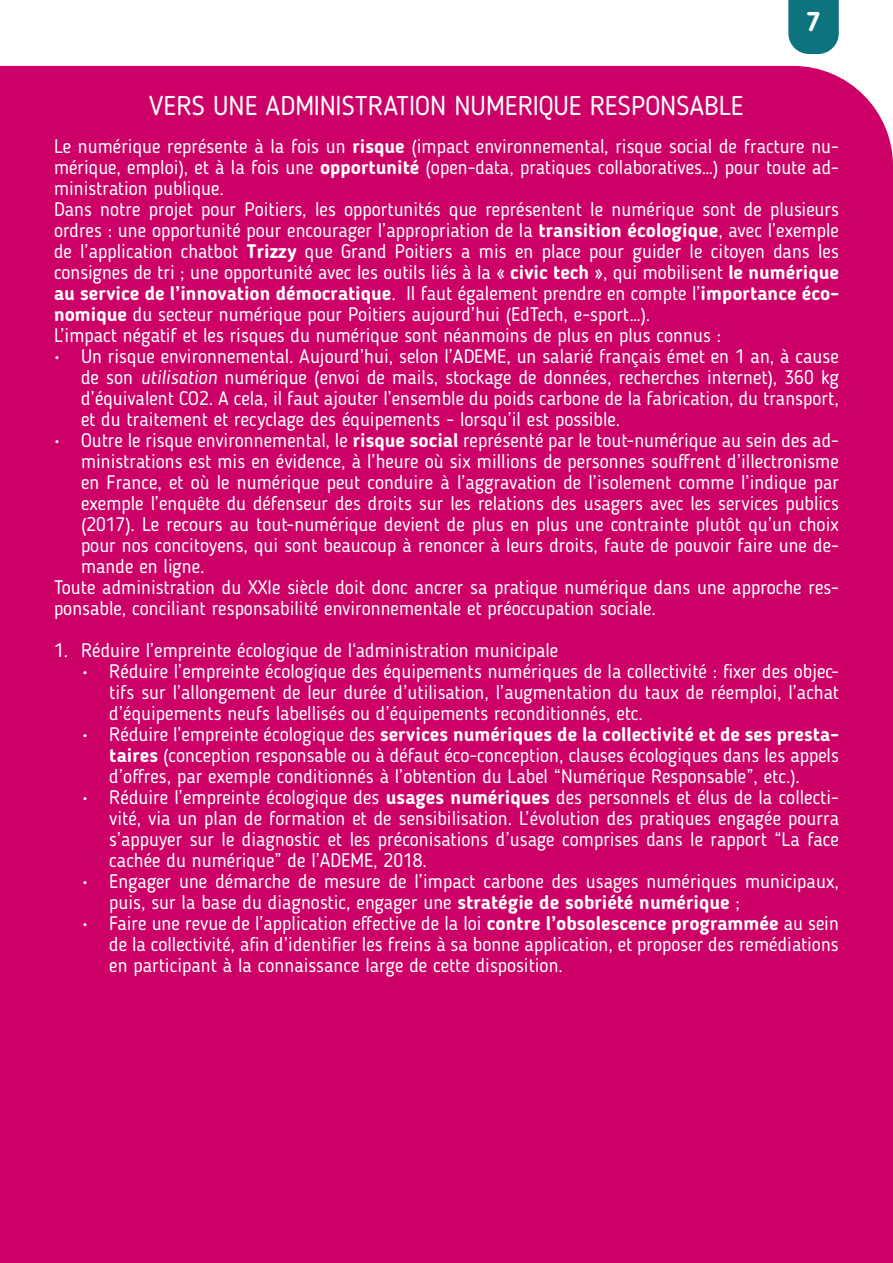
<style>
.page{position:relative;width:893px;height:1263px;background:#fff}
.page>*{position:absolute;margin:0;border:0;box-sizing:border-box;transform-origin:0 0}
.Heading_3{font:27px "Blogger Sans";color:#fff}
.t1{font:700 27px "Blogger Sans";color:#fff}
.t2{font:19.5px/21px "Blogger Sans";color:#fff;text-align:justify}
.s1{font-weight:700}
.s2{font-style:italic}
</style>
<div class="page">
<svg style="left:788px;top:0;width:51px;height:54px;background:#1f7e89"></svg>
<div style="left:0;top:66px;width:893px;height:1197px;background:#c06"></div>
<h1 class="t1" style="left:806px;top:5px;width:16px">7</h1>
<p class="Heading_3" style="left:149px;top:89px;width:596px">VERS UNE ADMINISTRATION NUMERIQUE RESPONSABLE</p>
<p class="t2" style="left:54px;top:136px;width:786px">Le numérique représente à la fois un <span class="s1">risque</span> (impact environnemental, risque social de fracture nu&shy;mérique, emploi), et à la fois une <span class="s1">opportunité</span> (open-data, pratiques collaboratives…) pour toute ad&shy;ministration publique.</p>
<p class="t2" style="left:54px;top:199px;width:786px">Dans notre projet pour Poitiers, les opportunités que représentent le numérique sont de plusieurs ordres : une opportunité pour encourager l’appropriation de la <span class="s1">transition écologique</span>, avec l’exemple de l’application chatbot <span class="s1">Trizzy</span> que Grand Poitiers a mis en place pour guider le citoyen dans les consignes de tri ; une opportunité avec les outils liés à la « <span class="s1">civic tech</span> », qui mobilisent <span class="s1">le numérique au service de l’innovation démocratique</span>. Il faut également prendre en compte l’<span class="s1">importance éco&shy;nomique</span> du secteur numérique pour Poitiers aujourd’hui (EdTech, e-sport…).</p>
<p class="t2" style="left:54px;top:325px;width:669px">L’impact négatif et les risques du numérique sont néanmoins de plus en plus connus :</p>
<p class="t2" style="left:81px;top:346px;width:759px;text-indent:-27px">• Un risque environnemental. Aujourd’hui, selon l’ADEME, un salarié français émet en 1 an, à cause de son <span class="s2">utilisation</span> numérique (envoi de mails, stockage de données, recherches internet), 360 kg d’équivalent CO2. A cela, il faut ajouter l’ensemble du poids carbone de la fabrication, du transport, et du traitement et recyclage des équipements - lorsqu’il est possible.</p>
<p class="t2" style="left:81px;top:430px;width:760px;text-indent:-27px">• Outre le risque environnemental, le <span class="s1">risque social</span> représenté par le tout-numérique au sein des ad&shy;ministrations est mis en évidence, à l’heure où six millions de personnes souffrent d’illectronisme en France, et où le numérique peut conduire à l’aggravation de l’isolement comme l’indique par exemple l’enquête du défenseur des droits sur les relations des usagers avec les services publics (2017). Le recours au tout-numérique devient de plus en plus une contrainte plutôt qu’un choix pour nos concitoyens, qui sont beaucoup à renoncer à leurs droits, faute de pouvoir faire une de&shy;mande en ligne.</p>
<p class="t2" style="left:54px;top:577px;width:786px">Toute administration du XXIe siècle doit donc ancrer sa pratique numérique dans une approche res&shy;ponsable, conciliant responsabilité environnementale et préoccupation sociale.</p>
<p class="t2" style="left:54px;top:640px;width:506px">1. Réduire l’empreinte écologique de l‘administration municipale</p>
<p class="t2" style="left:109px;top:661px;width:731px;text-indent:-27px">• Réduire l’empreinte écologique des équipements numériques de la collectivité : fixer des objec&shy;tifs sur l’allongement de leur durée d’utilisation, l’augmentation du taux de réemploi, l’achat d’équipements neufs labellisés ou d’équipements reconditionnés, etc.</p>
<p class="t2" style="left:109px;top:724px;width:731px;text-indent:-27px">• Réduire l’empreinte écologique des <span class="s1">services numériques de la collectivité et de ses presta&shy;taires</span> (conception responsable ou à défaut éco-conception, clauses écologiques dans les appels d’offres, par exemple conditionnés à l’obtention du Label “Numérique Responsable”, etc.).</p>
<p class="t2" style="left:109px;top:787px;width:731px;text-indent:-27px">• Réduire l’empreinte écologique des <span class="s1">usages numériques</span> des personnels et élus de la collecti&shy;vité, via un plan de formation et de sensibilisation. L’évolution des pratiques engagée pourra s’appuyer sur le diagnostic et les préconisations d’usage comprises dans le rapport “La face cachée du numérique” de l’ADEME, 2018.</p>
<p class="t2" style="left:109px;top:871px;width:731px;text-indent:-27px">• Engager une démarche de mesure de l’impact carbone des usages numériques municipaux, puis, sur la base du diagnostic, engager une <span class="s1">stratégie de sobriété numérique</span> ;</p>
<p class="t2" style="left:109px;top:913px;width:731px;text-indent:-27px">• Faire une revue de l’application effective de la loi <span class="s1">contre l’obsolescence programmée</span> au sein de la collectivité, afin d’identifier les freins à sa bonne application, et proposer des remédiations en participant à la connaissance large de cette disposition.</p>
</div>
